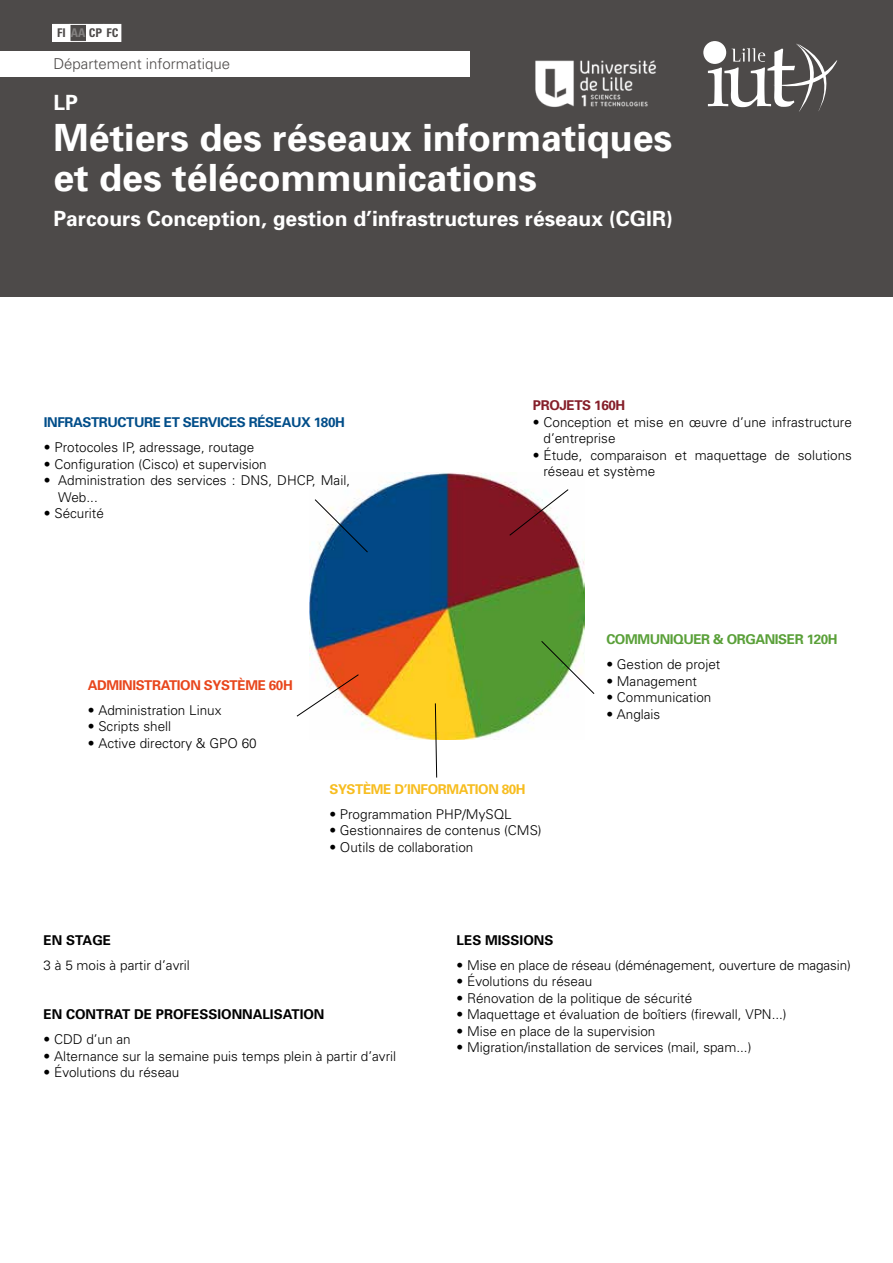
<style>
.page{position:relative;width:893px;height:1263px;background:#fff}
.page>*{position:absolute;margin:0;border:0;box-sizing:border-box;transform-origin:0 0}
.t1{font:700 37.5px/40.5px "Univers";color:#fff}
.t2{font:700 21px "Univers";color:#fff}
.t3{font:300 15px "Univers";color:#4d4a49}
.t4{font:300 13.5px/16.5px "Univers";color:#000}
.t5{font:700 13.5px "Univers";color:#000}
.t6{font:700 13.5px "Univers";letter-spacing:-.03em;color:#004d89}
.t7{font:700 13.5px "Univers";letter-spacing:-.03em;color:#5aa039}
.t8{font:700 13.5px "Univers";letter-spacing:-.03em;color:#e8461c}
.t9{font:700 13.5px "Univers";letter-spacing:-.03em;color:#f7bd20}
.t10{font:700 13.5px "Univers";letter-spacing:-.03em;color:#851f2a}
.t11{font:700 condensed 12px "Univers";color:#4d4a49}
.s1{color:#fff}
</style>
<div class="page">
<img style="left:309px;top:473px;width:275px;height:266px">
<svg style="left:315px;top:499px;width:53px;height:54px"></svg>
<svg style="left:296px;top:674px;width:63px;height:43px"></svg>
<svg style="left:435px;top:703px;width:2px;height:75px"></svg>
<svg style="left:541px;top:641px;width:54px;height:53px"></svg>
<svg style="left:509px;top:489px;width:60px;height:47px"></svg>
<div style="left:0;top:0;width:893px;height:296px;background:#4d4a49"></div>
<div style="left:0;top:51px;width:469px;height:26px;background:#fff"></div>
<svg style="left:708px;top:43px;width:130px;height:69px"></svg>
<div style="left:703px;top:41px;width:23px;height:23px;background:#fff;border-radius:50%"></div>
<img style="left:535px;top:60px;width:121px;height:47px">
<div style="left:53px;top:24px;width:17px;height:17px;background:#fff"></div>
<div style="left:52px;top:24px;width:18px;height:18px;border:1px solid #fff"></div>
<div style="left:69px;top:24px;width:18px;height:18px;border:1px solid #fff"></div>
<div style="left:87px;top:24px;width:17px;height:17px;background:#fff"></div>
<div style="left:86px;top:24px;width:18px;height:18px;border:1px solid #fff"></div>
<div style="left:104px;top:24px;width:17px;height:17px;background:#fff"></div>
<div style="left:103px;top:24px;width:18px;height:18px;border:1px solid #fff"></div>
<p class="t11" style="left:57px;top:26px;width:63px">FI <span class="s1">AA</span> CP FC</p>
<p class="t3" style="left:53px;top:55px;width:178px">Département informatique</p>
<h2 class="t2" style="left:53px;top:90px;width:26px">LP</h2>
<h1 class="t1" style="left:53px;top:117px;width:620px">Métiers des réseaux informatiques et des télécommunications</h1>
<h2 class="t2" style="left:53px;top:206px;width:621px">Parcours Conception, gestion d’infrastructures réseaux (CGIR)</h2>
<p class="t6" style="left:44px;top:414px;width:302px">INFRASTRUCTURE ET SERVICES RÉSEAUX 180H</p>
<p class="t4" style="left:44px;top:439px;width:212px">• Protocoles IP, adressage, routage</p>
<p class="t4" style="left:44px;top:456px;width:224px">• Configuration (Cisco) et supervision</p>
<p class="t4" style="left:58px;top:472px;width:293px;text-indent:-14px">• Administration des services : DNS, DHCP, Mail,<br>Web...</p>
<p class="t4" style="left:44px;top:505px;width:62px">• Sécurité</p>
<p class="t8" style="left:88px;top:677px;width:206px">ADMINISTRATION SYSTÈME 60H</p>
<p class="t4" style="left:88px;top:702px;width:135px">• Administration Linux</p>
<p class="t4" style="left:88px;top:718px;width:85px">• Scripts shell</p>
<p class="t4" style="left:88px;top:735px;width:170px">• Active directory &amp; GPO 60</p>
<p class="t10" style="left:533px;top:397px;width:94px">PROJETS 160H</p>
<p class="t4" style="left:543px;top:414px;width:310px;text-indent:-11px">• Conception et mise en œuvre d’une infrastructure d’entreprise</p>
<p class="t4" style="left:543px;top:447px;width:310px;text-indent:-11px">• Étude, comparaison et maquettage de solutions réseau et système</p>
<p class="t7" style="left:606px;top:631px;width:233px">COMMUNIQUER &amp; ORGANISER 120H</p>
<p class="t4" style="left:606px;top:656px;width:116px">• Gestion de projet</p>
<p class="t4" style="left:606px;top:672px;width:92px">• Management</p>
<p class="t4" style="left:606px;top:689px;width:107px">• Communication</p>
<p class="t4" style="left:606px;top:705px;width:56px">• Anglais</p>
<p class="t9" style="left:329px;top:781px;width:198px">SYSTÈME D’INFORMATION 80H</p>
<p class="t4" style="left:329px;top:806px;width:184px">• Programmation PHP/MySQL</p>
<p class="t4" style="left:329px;top:822px;width:214px">• Gestionnaires de contenus (CMS)</p>
<p class="t4" style="left:329px;top:839px;width:146px">• Outils de collaboration</p>
<p class="t5" style="left:44px;top:932px;width:69px">EN STAGE</p>
<p class="t4" style="left:44px;top:956px;width:148px">3 à 5 mois à partir d’avril</p>
<p class="t5" style="left:44px;top:1006px;width:282px">EN CONTRAT DE PROFESSIONNALISATION</p>
<p class="t4" style="left:44px;top:1031px;width:89px">• CDD d’un an</p>
<p class="t4" style="left:44px;top:1047px;width:354px">• Alternance sur la semaine puis temps plein à partir d’avril</p>
<p class="t4" style="left:44px;top:1064px;width:137px">• Évolutions du réseau</p>
<p class="t5" style="left:457px;top:932px;width:98px">LES MISSIONS</p>
<p class="t4" style="left:457px;top:956px;width:396px">• Mise en place de réseau (déménagement, ouverture de magasin)</p>
<p class="t4" style="left:457px;top:973px;width:137px">• Évolutions du réseau</p>
<p class="t4" style="left:457px;top:989px;width:237px">• Rénovation de la politique de sécurité</p>
<p class="t4" style="left:457px;top:1006px;width:332px">• Maquettage et évaluation de boîtiers (firewall, VPN...)</p>
<p class="t4" style="left:457px;top:1022px;width:200px">• Mise en place de la supervision</p>
<p class="t4" style="left:457px;top:1039px;width:296px">• Migration/installation de services (mail, spam...)</p>
</div>
